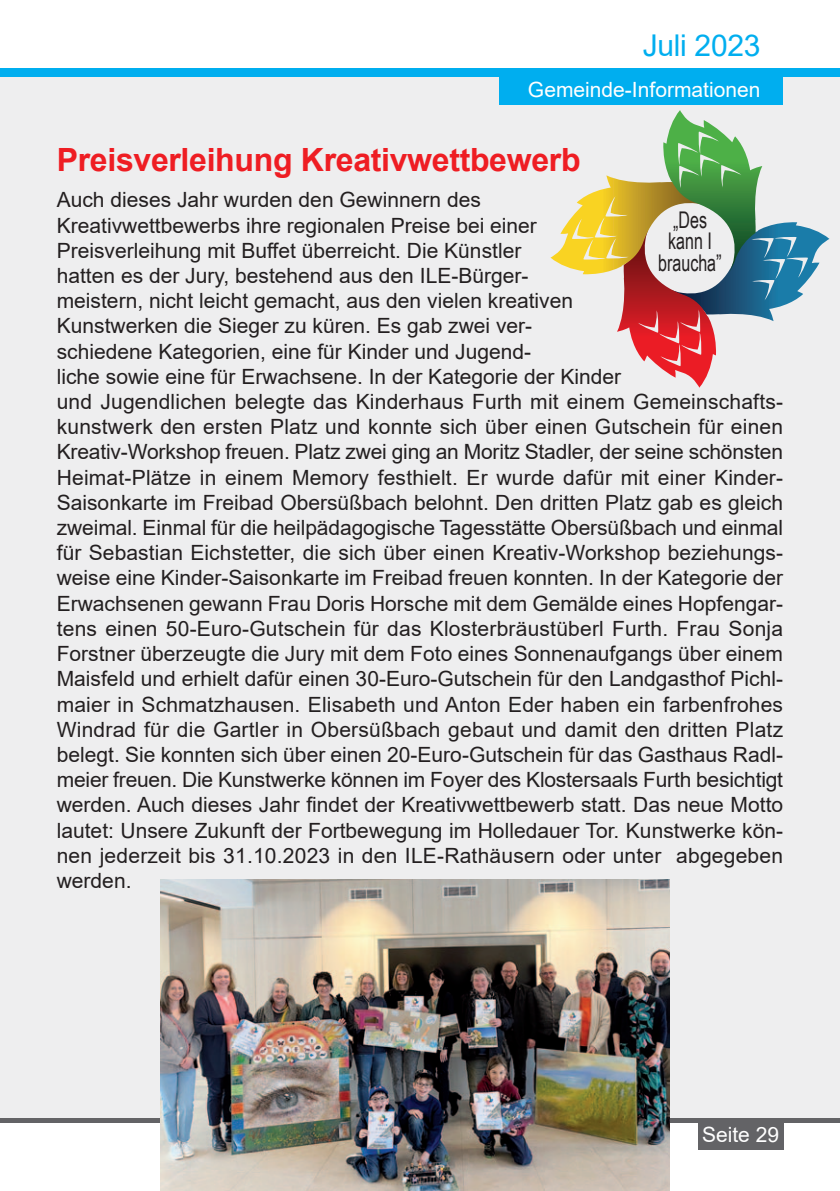
<style>
.page{position:relative;width:840px;height:1191px;background:#fff}
.page>*{position:absolute;margin:0;border:0;box-sizing:border-box;transform-origin:0 0}
.t1{font:700 32px "Arial";letter-spacing:-.01em;color:#ee1d23}
.t2{font:30px "Arial";letter-spacing:-.01em;color:#00aeef}
.t3{font:23px "Arial Narrow";color:#231f20;scale:.85 1}
.t4{font:21px/25.2px "Arial";color:#231f20;text-align:justify}
.t5{font:21px "Arial";color:#fff}
</style>
<div class="page">
<div style="left:0;top:77px;width:839px;height:1041px;background:#eeeeef"></div>
<div style="left:0;top:68px;width:839px;height:9px;background:#00aeef"></div>
<div style="left:697px;top:1121px;width:85px;height:28px;background:#636366"></div>
<div style="left:499px;top:76px;width:283px;height:28px;background:#00aeef"></div>
<div style="left:0;top:1118px;width:839px;height:5px;background:#636366"></div>
<svg style="left:550px;top:110px;width:279px;height:278px"></svg>
<img style="left:160px;top:879px;width:509px;height:312px">
<p class="t2" style="left:642px;top:29px;width:119px">Juli 2023</p>
<p class="t5" style="left:527px;top:78px;width:234px">Gemeinde-Informationen</p>
<p class="t1" style="left:57px;top:142px;width:525px">Preisverleihung Kreativwettbewerb</p>
<p class="t4" style="left:57px;top:187px;width:425px">Auch dieses Jahr wurden den Gewinnern des</p>
<p class="t4" style="left:57px;top:213px;width:481px">Kreativwettbewerbs ihre regionalen Preise bei einer</p>
<p class="t4" style="left:57px;top:238px;width:466px">Preisverleihung mit Buffet überreicht. Die Künstler</p>
<p class="t4" style="left:57px;top:263px;width:473px">hatten es der Jury, bestehend aus den ILE-Bürger-</p>
<p class="t4" style="left:57px;top:288px;width:517px">meistern, nicht leicht gemacht, aus den vielen kreativen</p>
<p class="t4" style="left:57px;top:313px;width:477px">Kunstwerken die Sieger zu küren. Es gab zwei ver-</p>
<p class="t4" style="left:57px;top:339px;width:475px">schiedene Kategorien, eine für Kinder und Jugend-</p>
<p class="t4" style="left:57px;top:364px;width:565px">liche sowie eine für Erwachsene. In der Kategorie der Kinder</p>
<p class="t4" style="left:57px;top:389px;width:727px">und Jugendlichen belegte das Kinderhaus Furth mit einem Gemeinschafts&shy;kunstwerk den ersten Platz und konnte sich über einen Gutschein für einen Kreativ-Workshop freuen. Platz zwei ging an Moritz Stadler, der seine schönsten Heimat-Plätze in einem Memory festhielt. Er wurde dafür mit einer Kinder-Saisonkarte im Freibad Obersüßbach belohnt. Den dritten Platz gab es gleich zweimal. Einmal für die heilpädagogische Tagesstätte Obersüßbach und einmal für Sebastian Eichstetter, die sich über einen Kreativ-Workshop beziehungs&shy;weise eine Kinder-Saisonkarte im Freibad freuen konnten. In der Kategorie der Erwachsenen gewann Frau Doris Horsche mit dem Gemälde eines Hopfengar&shy;tens einen 50-Euro-Gutschein für das Klosterbräustüberl Furth. Frau Sonja Forstner überzeugte die Jury mit dem Foto eines Sonnenaufgangs über einem Maisfeld und erhielt dafür einen 30-Euro-Gutschein für den Landgasthof Pichl&shy;maier in Schmatzhausen. Elisabeth und Anton Eder haben ein farbenfrohes Windrad für die Gartler in Obersüßbach gebaut und damit den dritten Platz belegt. Sie konnten sich über einen 20-Euro-Gutschein für das Gasthaus Radl&shy;meier freuen. Die Kunstwerke können im Foyer des Klostersaals Furth besichtigt werden. Auch dieses Jahr findet der Kreativwettbewerb statt. Das neue Motto lautet: Unsere Zukunft der Fortbewegung im Holledauer Tor. Kunstwerke kön&shy;nen jederzeit bis 31.10.2023 in den ILE-Rathäusern oder unter abgegeben werden.</p>
<p class="t3" style="left:672px;top:207px;width:41px">„Des</p>
<p class="t3" style="left:667px;top:228px;width:53px">kann I</p>
<p class="t3" style="left:658px;top:249px;width:76px">braucha”</p>
<p class="t5" style="left:701px;top:1123px;width:79px">Seite 29</p>
</div>
